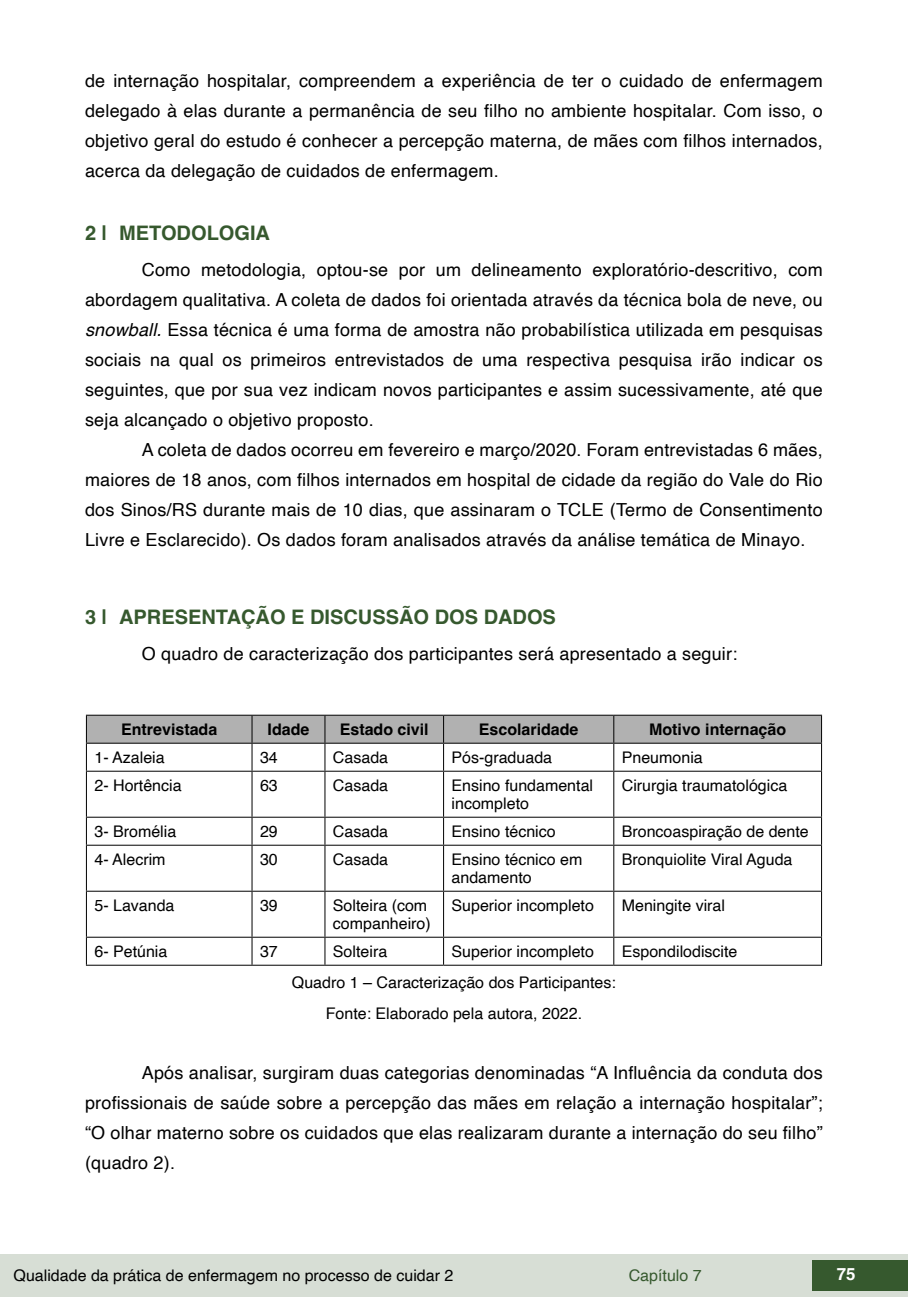
<style>
.page{position:relative;width:908px;height:1304px;background:#fff}
.page>*{position:absolute;margin:0;border:0;box-sizing:border-box;transform-origin:0 0}
.t1{font:700 20px "Helvetica";color:#36592e}
.t2{font:18px/30px "Helvetica";letter-spacing:.01em;color:#000;text-align:justify}
.t3{font:700 16.8px "Helvetica";color:#fff}
.t4{font:16px/18px "Helvetica";color:#000}
.t5{font:700 16px "Helvetica";color:#000}
.t6{font:16px "Helvetica";color:#36592e}
.s1{font-style:italic}
</style>
<div class="page">
<div style="left:0;top:1254px;width:906px;height:43px;background:#d7ded5"></div>
<div style="left:812px;top:1261px;width:95px;height:30px;background:#36592e"></div>
<svg style="left:86px;top:715px;width:735px;height:56px"></svg>
<hr style="left:86px;top:771px;width:166px;height:1px;background:#000">
<hr style="left:86px;top:772px;width:1px;height:45px;background:#000">
<hr style="left:252px;top:771px;width:73px;height:1px;background:#000">
<hr style="left:251px;top:772px;width:1px;height:45px;background:#000">
<hr style="left:325px;top:771px;width:118px;height:1px;background:#000">
<hr style="left:324px;top:772px;width:1px;height:45px;background:#000">
<hr style="left:443px;top:771px;width:170px;height:1px;background:#000">
<hr style="left:443px;top:772px;width:1px;height:45px;background:#000">
<hr style="left:613px;top:771px;width:208px;height:1px;background:#000">
<hr style="left:613px;top:772px;width:1px;height:45px;background:#000">
<hr style="left:820px;top:772px;width:1px;height:45px;background:#000">
<hr style="left:86px;top:817px;width:166px;height:1px;background:#000">
<svg style="left:86px;top:818px;width:1px;height:27px"></svg>
<hr style="left:252px;top:817px;width:73px;height:1px;background:#000">
<svg style="left:251px;top:818px;width:1px;height:27px"></svg>
<hr style="left:325px;top:817px;width:118px;height:1px;background:#000">
<svg style="left:324px;top:818px;width:1px;height:27px"></svg>
<hr style="left:443px;top:817px;width:170px;height:1px;background:#000">
<svg style="left:443px;top:818px;width:1px;height:27px"></svg>
<hr style="left:613px;top:817px;width:208px;height:1px;background:#000">
<svg style="left:613px;top:818px;width:1px;height:27px"></svg>
<hr style="left:86px;top:845px;width:166px;height:1px;background:#000">
<hr style="left:86px;top:846px;width:1px;height:45px;background:#000">
<hr style="left:252px;top:845px;width:73px;height:1px;background:#000">
<hr style="left:251px;top:846px;width:1px;height:45px;background:#000">
<hr style="left:325px;top:845px;width:118px;height:1px;background:#000">
<hr style="left:324px;top:846px;width:1px;height:45px;background:#000">
<hr style="left:443px;top:845px;width:170px;height:1px;background:#000">
<hr style="left:443px;top:846px;width:1px;height:45px;background:#000">
<hr style="left:613px;top:845px;width:208px;height:1px;background:#000">
<hr style="left:613px;top:846px;width:1px;height:45px;background:#000">
<hr style="left:820px;top:846px;width:1px;height:45px;background:#000">
<hr style="left:86px;top:891px;width:166px;height:1px;background:#000">
<hr style="left:86px;top:892px;width:1px;height:45px;background:#000">
<hr style="left:252px;top:891px;width:73px;height:1px;background:#000">
<hr style="left:251px;top:892px;width:1px;height:45px;background:#000">
<hr style="left:325px;top:891px;width:118px;height:1px;background:#000">
<hr style="left:324px;top:892px;width:1px;height:45px;background:#000">
<hr style="left:443px;top:891px;width:170px;height:1px;background:#000">
<hr style="left:443px;top:892px;width:1px;height:45px;background:#000">
<hr style="left:613px;top:891px;width:208px;height:1px;background:#000">
<hr style="left:613px;top:892px;width:1px;height:45px;background:#000">
<hr style="left:820px;top:892px;width:1px;height:45px;background:#000">
<hr style="left:86px;top:937px;width:166px;height:1px;background:#000">
<svg style="left:86px;top:938px;width:1px;height:27px"></svg>
<hr style="left:252px;top:937px;width:73px;height:1px;background:#000">
<svg style="left:251px;top:938px;width:1px;height:27px"></svg>
<hr style="left:325px;top:937px;width:118px;height:1px;background:#000">
<svg style="left:324px;top:938px;width:1px;height:27px"></svg>
<hr style="left:443px;top:937px;width:170px;height:1px;background:#000">
<svg style="left:443px;top:938px;width:1px;height:27px"></svg>
<hr style="left:613px;top:937px;width:208px;height:1px;background:#000">
<svg style="left:613px;top:938px;width:1px;height:27px"></svg>
<hr style="left:86px;top:965px;width:166px;height:1px;background:#000">
<hr style="left:252px;top:965px;width:73px;height:1px;background:#000">
<hr style="left:325px;top:965px;width:118px;height:1px;background:#000">
<hr style="left:443px;top:965px;width:170px;height:1px;background:#000">
<hr style="left:613px;top:965px;width:208px;height:1px;background:#000">
<p class="t2" style="left:85px;top:66px;width:738px">de internação hospitalar, compreendem a experiência de ter o cuidado de enfermagem delegado à elas durante a permanência de seu filho no ambiente hospitalar. Com isso, o objetivo geral do estudo é conhecer a percepção materna, de mães com filhos internados, acerca da delegação de cuidados de enfermagem.</p>
<p class="t1" style="left:85px;top:221px;width:186px">2 | METODOLOGIA</p>
<p class="t2" style="left:85px;top:255px;width:738px;text-indent:57px">Como metodologia, optou-se por um delineamento exploratório-descritivo, com abordagem qualitativa. A coleta de dados foi orientada através da técnica bola de neve, ou <span class="s1">snowball.</span> Essa técnica é uma forma de amostra não probabilística utilizada em pesquisas sociais na qual os primeiros entrevistados de uma respectiva pesquisa irão indicar os seguintes, que por sua vez indicam novos participantes e assim sucessivamente, até que seja alcançado o objetivo proposto.</p>
<p class="t2" style="left:85px;top:435px;width:738px;text-indent:57px">A coleta de dados ocorreu em fevereiro e março/2020. Foram entrevistadas 6 mães, maiores de 18 anos, com filhos internados em hospital de cidade da região do Vale do Rio dos Sinos/RS durante mais de 10 dias, que assinaram o TCLE (Termo de Consentimento Livre e Esclarecido). Os dados foram analisados através da análise temática de Minayo.</p>
<p class="t1" style="left:85px;top:605px;width:472px">3 | APRESENTAÇÃO E DISCUSSÃO DOS DADOS</p>
<p class="t2" style="left:142px;top:639px;width:596px">O quadro de caracterização dos participantes será apresentado a seguir:</p>
<p class="t5" style="left:121px;top:720px;width:98px">Entrevistada</p>
<p class="t5" style="left:267px;top:720px;width:43px">Idade</p>
<p class="t5" style="left:339px;top:720px;width:90px">Estado civil</p>
<p class="t5" style="left:478px;top:720px;width:101px">Escolaridade</p>
<p class="t5" style="left:649px;top:720px;width:138px">Motivo internação</p>
<p class="t4" style="left:94px;top:749px;width:72px">1- Azaleia</p>
<p class="t4" style="left:260px;top:749px;width:19px">34</p>
<p class="t4" style="left:333px;top:749px;width:57px">Casada</p>
<p class="t4" style="left:451px;top:749px;width:102px">Pós-graduada</p>
<p class="t4" style="left:621px;top:749px;width:82px">Pneumonia</p>
<p class="t4" style="left:94px;top:777px;width:89px">2- Hortência</p>
<p class="t4" style="left:260px;top:777px;width:19px">63</p>
<p class="t4" style="left:333px;top:777px;width:57px">Casada</p>
<p class="t4" style="left:451px;top:777px;width:143px">Ensino fundamental incompleto</p>
<p class="t4" style="left:621px;top:777px;width:167px">Cirurgia traumatológica</p>
<p class="t4" style="left:94px;top:823px;width:83px">3- Bromélia</p>
<p class="t4" style="left:260px;top:823px;width:19px">29</p>
<p class="t4" style="left:333px;top:823px;width:57px">Casada</p>
<p class="t4" style="left:451px;top:823px;width:106px">Ensino técnico</p>
<p class="t4" style="left:621px;top:823px;width:188px">Broncoaspiração de dente</p>
<p class="t4" style="left:94px;top:851px;width:73px">4- Alecrim</p>
<p class="t4" style="left:260px;top:851px;width:19px">30</p>
<p class="t4" style="left:333px;top:851px;width:57px">Casada</p>
<p class="t4" style="left:451px;top:851px;width:132px">Ensino técnico em andamento</p>
<p class="t4" style="left:621px;top:851px;width:172px">Bronquiolite Viral Aguda</p>
<p class="t4" style="left:94px;top:897px;width:82px">5- Lavanda</p>
<p class="t4" style="left:260px;top:897px;width:19px">39</p>
<p class="t4" style="left:333px;top:897px;width:99px">Solteira (com companheiro)</p>
<p class="t4" style="left:451px;top:897px;width:144px">Superior incompleto</p>
<p class="t4" style="left:621px;top:897px;width:105px">Meningite viral</p>
<p class="t4" style="left:94px;top:943px;width:74px">6- Petúnia</p>
<p class="t4" style="left:260px;top:943px;width:19px">37</p>
<p class="t4" style="left:333px;top:943px;width:56px">Solteira</p>
<p class="t4" style="left:451px;top:943px;width:144px">Superior incompleto</p>
<p class="t4" style="left:621px;top:943px;width:117px">Espondilodiscite</p>
<p class="t4" style="left:292px;top:968px;width:325px;line-height:30.6px;text-align:center">Quadro 1 – Caracterização dos Participantes:<br>Fonte: Elaborado pela autora, 2022.</p>
<p class="t2" style="left:85px;top:1058px;width:738px;text-indent:57px">Após analisar, surgiram duas categorias denominadas “A Influência da conduta dos profissionais de saúde sobre a percepção das mães em relação a internação hospitalar”; “O olhar materno sobre os cuidados que elas realizaram durante a internação do seu filho” (quadro 2).</p>
<p class="t4" style="left:14px;top:1267px;width:441px">Qualidade da prática de enfermagem no processo de cuidar 2</p>
<p class="t6" style="left:628px;top:1263px;width:74px">Capítulo 7</p>
<p class="t3" style="left:836px;top:1264px;width:20px">75</p>
</div>
